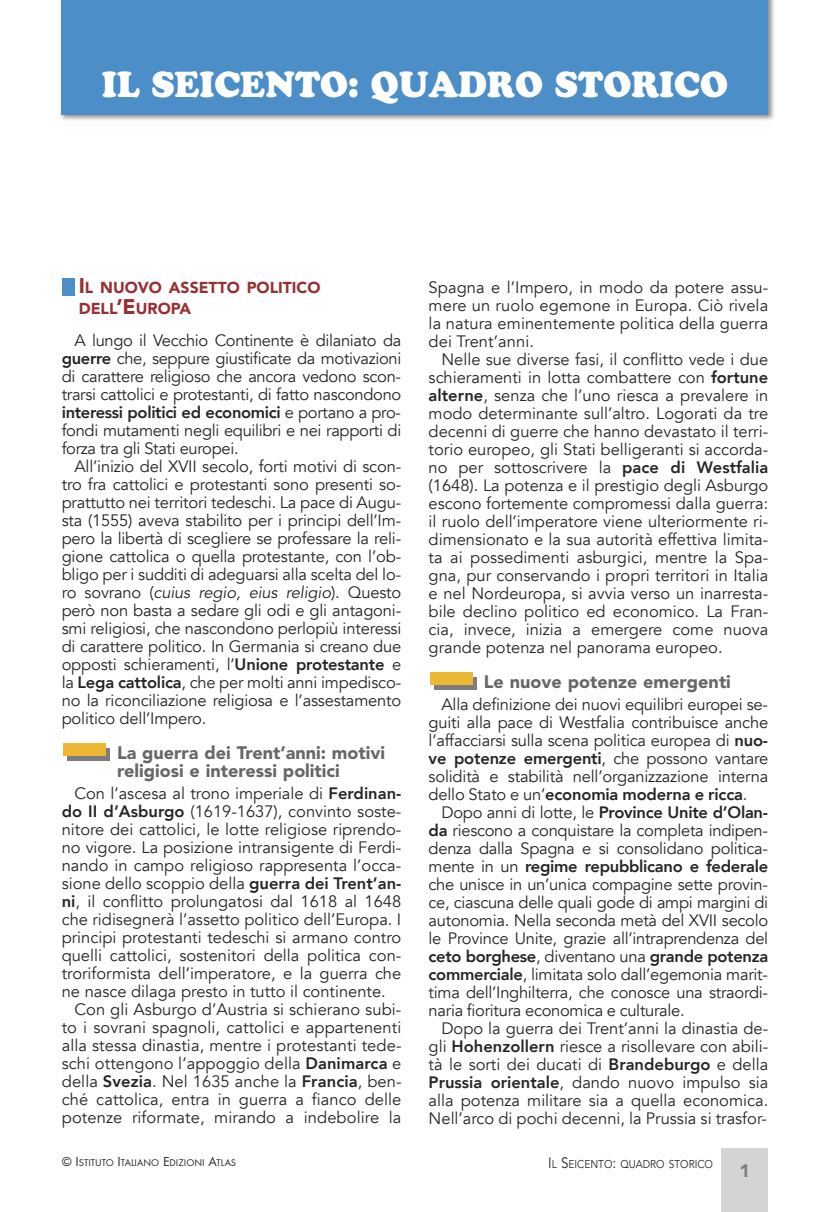
<style>
.page{position:relative;width:830px;height:1212px;background:#fff}
.page>*{position:absolute;margin:0;border:0;box-sizing:border-box;transform-origin:0 0}
.t1{font:36px "Cooper Black Std";color:#fff;scale:.95 1}
.t2{font:900 18px/18px "Avenir";color:#686768}
.t3{font:900 18px "Avenir";color:#7d7d7d}
.t4{font:16.5px/18px "Avenir";color:#272627;text-align:justify}
.t5{font:900 15.75px/21px "Avenir";color:#973035}
.t6{font:11.25px "Avenir";color:#272627;scale:.9 1}
.t7{font:10.2px "Futura T";color:#272627}
.s1{font-size:21px}
.s2{font-weight:800}
.s3{font-style:italic}
.s4{font-size:13.5px}
.s5{font-size:15px}
</style>
<div class="page">
<div style="left:721px;top:1148px;width:46px;height:64px;background:#d4d4d4"></div>
<img style="left:60px;top:0;width:715px;height:120px">
<div style="left:62px;top:0;width:705px;height:115px;background:#4c8ec7"></div>
<div style="left:62px;top:279px;width:12px;height:17px;background:#4c8ec7"></div>
<div style="left:67px;top:748px;width:43px;height:12px;background:#7d7d7d"></div>
<div style="left:63px;top:743px;width:43px;height:13px;background:#ecb834"></div>
<div style="left:434px;top:677px;width:42px;height:12px;background:#7d7d7d"></div>
<div style="left:430px;top:672px;width:42px;height:13px;background:#ecb834"></div>
<h1 class="t1" style="left:102px;top:71px;width:660px">IL SEICENTO: QUADRO STORICO</h1>
<p class="t5" style="left:79px;top:279px;width:243px"><span class="s1">I</span>L NUOVO ASSETTO POLITICO<br>DELL<span class="s1">’E</span>UROPA</p>
<p class="t4" style="left:62px;top:332px;width:341px;text-indent:13px">A lungo il Vecchio Continente è dilaniato da <span class="s2">guerre</span> che, seppure giustificate da motivazioni di carattere religioso che ancora vedono scon&shy;trarsi cattolici e protestanti, di fatto nascondono <span class="s2">interessi politici ed economici</span> e portano a pro&shy;fondi mutamenti negli equilibri e nei rapporti di forza tra gli Stati europei.</p>
<p class="t4" style="left:62px;top:458px;width:341px;text-indent:13px">All’inizio del XVII secolo, forti motivi di scon&shy;tro fra cattolici e protestanti sono presenti so&shy;prattutto nei territori tedeschi. La pace di Augu&shy;sta (1555) aveva stabilito per i principi dell’Im&shy;pero la libertà di scegliere se professare la reli&shy;gione cattolica o quella protestante, con l’ob&shy;bligo per i sudditi di adeguarsi alla scelta del lo&shy;ro sovrano (<span class="s3">cuius regio, eius religio</span>). Questo però non basta a sedare gli odi e gli antagoni&shy;smi religiosi, che nascondono perlopiù interessi di carattere politico. In Germania si creano due opposti schieramenti, l’<span class="s2">Unione protestante</span> e la <span class="s2">Lega cattolica</span>, che per molti anni impedisco&shy;no la riconciliazione religiosa e l’assestamento politico dell’Impero.</p>
<p class="t2" style="left:117px;top:745px;width:269px">La guerra dei Trent’anni: motivi religiosi e interessi politici</p>
<p class="t4" style="left:74px;top:785px;width:328px">Con l’ascesa al trono imperiale di <span class="s2">Ferdinan-</span></p>
<p class="t4" style="left:62px;top:803px;width:341px"><span class="s2">do II d’Asburgo</span> (1619-1637), convinto soste-</p>
<p class="t4" style="left:62px;top:821px;width:341px">nitore dei cattolici, le lotte religiose riprendo-</p>
<p class="t4" style="left:62px;top:839px;width:341px">no vigore. La posizione intransigente di Ferdi-</p>
<p class="t4" style="left:62px;top:857px;width:341px">nando in campo religioso rappresenta l’occa-</p>
<p class="t4" style="left:62px;top:875px;width:341px">sione dello scoppio della <span class="s2">guerra dei Trent’an-</span></p>
<p class="t4" style="left:62px;top:893px;width:341px"><span class="s2">ni</span>, il conflitto prolungatosi dal 1618 al 1648</p>
<p class="t4" style="left:62px;top:911px;width:341px">che ridisegnerà l’assetto politico dell’Europa. I</p>
<p class="t4" style="left:62px;top:929px;width:341px">principi protestanti tedeschi si armano contro</p>
<p class="t4" style="left:62px;top:947px;width:341px">quelli cattolici, sostenitori della politica con-</p>
<p class="t4" style="left:62px;top:965px;width:341px">troriformista dell’imperatore, e la guerra che</p>
<p class="t4" style="left:62px;top:983px;width:325px">ne nasce dilaga presto in tutto il continente.</p>
<p class="t4" style="left:74px;top:1001px;width:328px">Con gli Asburgo d’Austria si schierano subi-</p>
<p class="t4" style="left:62px;top:1019px;width:341px">to i sovrani spagnoli, cattolici e appartenenti</p>
<p class="t4" style="left:62px;top:1037px;width:341px">alla stessa dinastia, mentre i protestanti tede-</p>
<p class="t4" style="left:62px;top:1055px;width:341px">schi ottengono l’appoggio della <span class="s2">Danimarca</span> e</p>
<p class="t4" style="left:62px;top:1073px;width:341px">della <span class="s2">Svezia</span>. Nel 1635 anche la <span class="s2">Francia</span>, ben-</p>
<p class="t4" style="left:62px;top:1091px;width:341px">ché cattolica, entra in guerra a fianco delle</p>
<p class="t4" style="left:62px;top:1109px;width:341px">potenze riformate, mirando a indebolire la</p>
<p class="t4" style="left:428px;top:279px;width:341px">Spagna e l’Impero, in modo da potere assu&shy;mere un ruolo egemone in Europa. Ciò rivela la natura eminentemente politica della guerra dei Trent’anni.</p>
<p class="t4" style="left:428px;top:351px;width:341px;text-indent:13px">Nelle sue diverse fasi, il conflitto vede i due schieramenti in lotta combattere con <span class="s2">fortune alterne</span>, senza che l’uno riesca a prevalere in modo determinante sull’altro. Logorati da tre decenni di guerre che hanno devastato il terri&shy;torio europeo, gli Stati belligeranti si accorda&shy;no per sottoscrivere la <span class="s2">pace di Westfalia </span>(1648). La potenza e il prestigio degli Asburgo escono fortemente compromessi dalla guerra: il ruolo dell’imperatore viene ulteriormente ri&shy;dimensionato e la sua autorità effettiva limita&shy;ta ai possedimenti asburgici, mentre la Spa&shy;gna, pur conservando i propri territori in Italia e nel Nordeuropa, si avvia verso un inarresta&shy;bile declino politico ed economico. La Fran&shy;cia, invece, inizia a emergere come nuova grande potenza nel panorama europeo.</p>
<p class="t2" style="left:483px;top:674px;width:248px">Le nuove potenze emergenti</p>
<p class="t4" style="left:428px;top:696px;width:341px;text-indent:13px">Alla definizione dei nuovi equilibri europei se&shy;guiti alla pace di Westfalia contribuisce anche l’affacciarsi sulla scena politica europea di <span class="s2">nuo&shy;ve potenze emergenti</span>, che possono vantare solidità e stabilità nell’organizzazione interna dello Stato e un’<span class="s2">economia moderna e ricca</span>.</p>
<p class="t4" style="left:428px;top:804px;width:341px;text-indent:13px">Dopo anni di lotte, le <span class="s2">Province Unite d’Olan&shy;da</span> riescono a conquistare la completa indipen&shy;denza dalla Spagna e si consolidano politica&shy;mente in un <span class="s2">regime repubblicano e federale </span>che unisce in un’unica compagine sette provin&shy;ce, ciascuna delle quali gode di ampi margini di autonomia. Nella seconda metà del XVII secolo le Province Unite, grazie all’intraprendenza del <span class="s2">ceto borghese</span>, diventano una <span class="s2">grande potenza commerciale</span>, limitata solo dall’egemonia marit&shy;tima dell’Inghilterra, che conosce una straordi&shy;naria fioritura economica e culturale.</p>
<p class="t4" style="left:428px;top:1020px;width:341px;text-indent:13px">Dopo la guerra dei Trent’anni la dinastia de&shy;gli <span class="s2">Hohenzollern</span> riesce a risollevare con abili&shy;tà le sorti dei ducati di <span class="s2">Brandeburgo</span> e della <span class="s2">Prussia orientale</span>, dando nuovo impulso sia alla potenza militare sia a quella economica.<br>Nell’arco di pochi decenni, la Prussia si trasfor-</p>
<p class="t7" style="left:62px;top:1156px;width:176px"><span class="s4">© I</span>STITUTO <span class="s4">I</span>TALIANO <span class="s4">E</span>DIZIONI <span class="s4">A</span>TLAS</p>
<p class="t6" style="left:548px;top:1159px;width:184px"><span class="s5">I</span>L <span class="s5">S</span>EICENTO<span class="s5">:</span> QUADRO STORICO</p>
<p class="t3" style="left:739px;top:1159px;width:12px">1</p>
</div>
